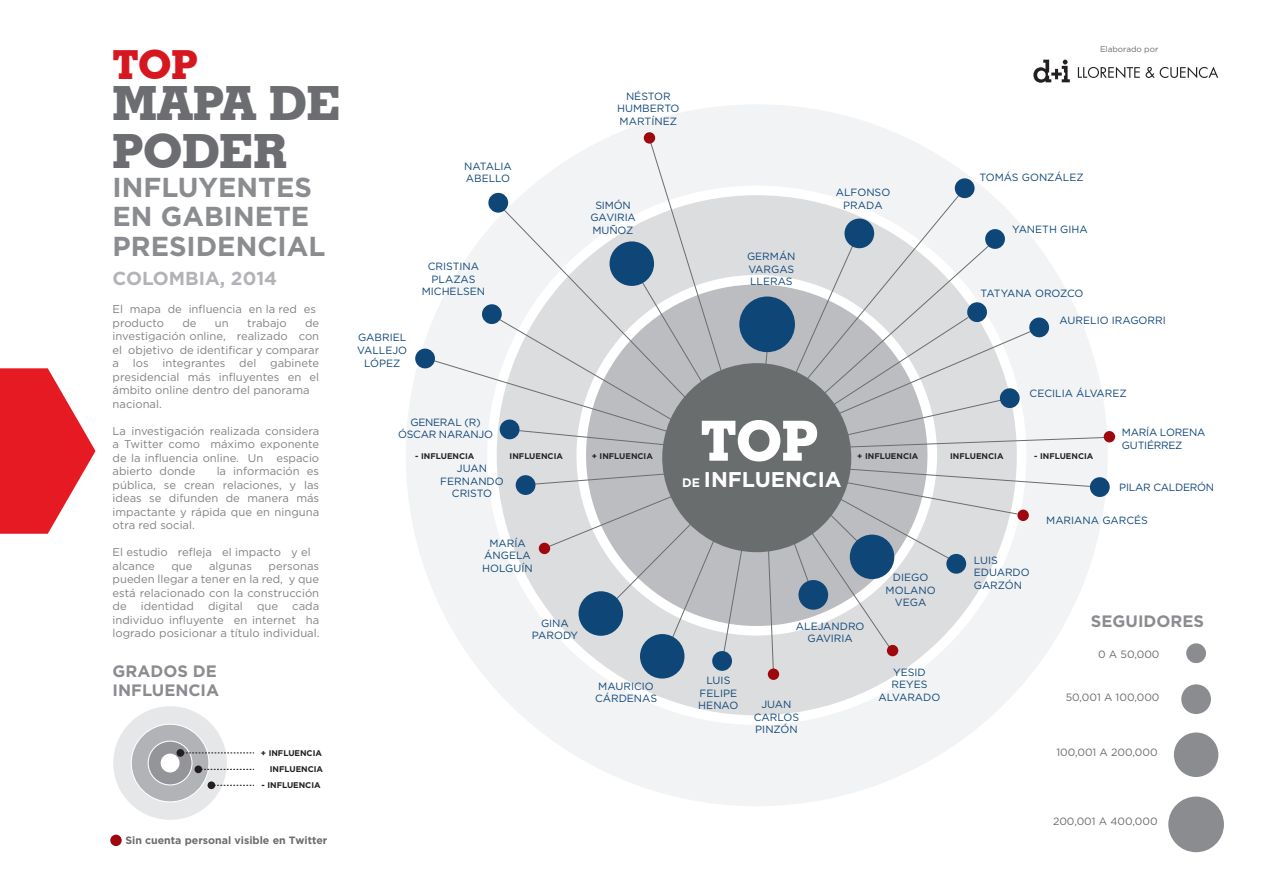
<style>
.page{position:relative;width:1263px;height:893px;background:#fff}
.page>*{position:absolute;margin:0;border:0;box-sizing:border-box;transform-origin:0 0}
.t1{font:700 55.5px "Geometric Slab 703 BT Xtra";color:#fff}
.t2{font:700 47.25px/47.8px "Geometric Slab 703 BT Xtra";color:#6c6d70}
.t3{font:700 40.2px "Geometric Slab 703 BT Xtra";color:#d7171f}
.t4{font:700 27.45px/29.4px "Gotham";color:#8a8c8f}
.t5{font:700 21.3px "Gotham";color:#fff}
.t6{font:700 18.75px "Gotham";color:#b2b3b7}
.t7{font:700 16.5px/19.5px "Gotham";color:#8a8c8f}
.t8{font:11.25px/13.5px "Gotham";color:#808285;text-align:justify}
.t9{font:10.65px "Gotham";color:#6c6d70}
.t10{font:700 10.65px "Gotham";color:#6c6d70}
.t11{font:10.5px/12.6px "Gotham";color:#0f4678;text-align:center}
.t12{font:10.5px/12.6px "Gotham";letter-spacing:-.025em;color:#0f4678}
.t13{font:10.5px "Gotham";letter-spacing:-.02em;color:#0f4678}
.t14{font:700 8.25px "Gotham";color:#212527}
.t15{font:700 8.25px/15.5px "Gotham";color:#231f20;text-align:right}
.t16{font:8.25px "Gotham";color:#6c6d70}
.s1{font-size:12.3px}
.s2{font-family:"Futura";font-size:7.8px;color:#00aeef}
</style>
<div class="page">
<div style="left:113px;top:705px;width:115px;height:115px;background:#e6e7e9;border-radius:50%"></div>
<div style="left:131px;top:724px;width:78px;height:78px;background:#b2b3b7;border-radius:50%"></div>
<div style="left:131px;top:724px;width:78px;height:78px;border:1px solid #fff;border-radius:50%"></div>
<div style="left:148px;top:741px;width:44px;height:44px;background:#939598;border-radius:50%"></div>
<div style="left:148px;top:741px;width:45px;height:44px;border:1px solid #fff;border-radius:50%"></div>
<div style="left:161px;top:754px;width:19px;height:18px;background:#fff;border-radius:50%"></div>
<svg style="left:184px;top:752px;width:70px;height:1px"></svg>
<div style="left:177px;top:749px;width:7px;height:8px;background:#231f20;border-radius:50%"></div>
<svg style="left:202px;top:769px;width:52px;height:1px"></svg>
<div style="left:194px;top:765px;width:8px;height:8px;background:#231f20;border-radius:50%"></div>
<svg style="left:215px;top:785px;width:39px;height:1px"></svg>
<div style="left:208px;top:781px;width:7px;height:8px;background:#231f20;border-radius:50%"></div>
<div style="left:1186px;top:643px;width:20px;height:20px;background:#8a8c8f;border-radius:50%"></div>
<div style="left:1181px;top:684px;width:30px;height:30px;background:#8a8c8f;border-radius:50%"></div>
<div style="left:1174px;top:732px;width:44px;height:45px;background:#8a8c8f;border-radius:50%"></div>
<div style="left:1168px;top:796px;width:56px;height:56px;background:#8a8c8f;border-radius:50%"></div>
<svg style="left:1078px;top:67px;width:140px;height:11px"></svg>
<svg style="left:1033px;top:60px;width:37px;height:23px"></svg>
<svg style="left:0;top:368px;width:96px;height:166px"></svg>
<div style="left:110px;top:835px;width:12px;height:11px;background:#9d070d;border-radius:50%"></div>
<div style="left:406px;top:104px;width:702px;height:702px;background:#f2f3f4;border-radius:50%"></div>
<svg style="left:492px;top:190px;width:529px;height:530px;fill:#dcdddf"></svg>
<div style="left:768px;top:668px;width:11px;height:12px;background:#9d070d;border-radius:50%"></div>
<svg style="left:640px;top:634px;width:45px;height:45px"></svg>
<div style="left:415px;top:349px;width:20px;height:19px;background:#0f4678;border-radius:50%"></div>
<svg style="left:644px;top:132px;width:11px;height:12px"></svg>
<svg style="left:1090px;top:477px;width:20px;height:20px"></svg>
<svg style="left:426px;top:136px;width:682px;height:537px"></svg>
<div style="left:1104px;top:431px;width:11px;height:11px;background:#9d070d;border-radius:50%"></div>
<h3 class="t3" style="left:113px;top:40px;width:86px">TOP</h3>
<h2 class="t2" style="left:113px;top:79px;width:230px">MAPA DE<br>PODER</h2>
<h3 class="t4" style="left:113px;top:172px;width:214px">INFLUYENTES<br>EN GABINETE<br>PRESIDENCIAL</h3>
<h3 class="t6" style="left:113px;top:266px;width:166px">COLOMBIA, 2014</h3>
<p class="t8" style="left:113px;top:302px;width:205px">El mapa de influencia en la red es producto</p>
<p class="t8" style="left:113px;top:316px;width:208px;text-align:left;text-indent:192px">de investigación online, realizado con el objetivo de identificar y comparar a los integrantes del gabinete presidencial más influyentes en el ámbito online dentro del panorama nacional.</p>
<p class="t8" style="left:113px;top:424px;width:208px">La investigación realizada considera a Twitter como máximo exponente de la influencia online. Un espacio abierto donde</p>
<p class="t8" style="left:182px;top:316px;width:16px">de</p>
<p class="t8" style="left:215px;top:316px;width:15px">un</p>
<p class="t8" style="left:247px;top:316px;width:41px">trabajo</p>
<p class="t8" style="left:113px;top:464px;width:208px;text-indent:104px">la información es pública, se crean relaciones, y las ideas se difunden de manera más impactante y rápida que en ninguna otra red social.</p>
<p class="t8" style="left:113px;top:545px;width:200px">El estudio refleja el impacto y el alcance</p>
<p class="t8" style="left:171px;top:559px;width:23px">que</p>
<p class="t8" style="left:209px;top:559px;width:44px">algunas</p>
<p class="t8" style="left:113px;top:559px;width:208px;text-indent:156px">personas pueden llegar a tener en la red, y que está relacionado con la construcción de</p>
<p class="t8" style="left:113px;top:599px;width:208px;text-indent:180px">cada individuo influyente en internet ha logrado posicionar a título individual.</p>
<p class="t8" style="left:141px;top:599px;width:54px">identidad</p>
<p class="t8" style="left:208px;top:599px;width:36px">digital</p>
<p class="t8" style="left:257px;top:599px;width:23px">que</p>
<h3 class="t7" style="left:113px;top:661px;width:108px">GRADOS DE<br>INFLUENCIA</h3>
<p class="t15" style="left:261px;top:746px;width:64px">+ INFLUENCIA<br>INFLUENCIA</p>
<p class="t15" style="left:262px;top:777px;width:61px">- INFLUENCIA</p>
<p class="t10" style="left:125px;top:833px;width:203px">Sin cuenta personal visible en Twitter</p>
<p class="t11" style="left:464px;top:159px;width:49px;text-align:left">NATALIA<br>ABELLO</p>
<p class="t11" style="left:357px;top:331px;width:51px">GABRIEL<br>VALLEJO<br>LÓPEZ</p>
<p class="t11" style="left:422px;top:260px;width:65px">CRISTINA<br>PLAZAS<br>MICHELSEN</p>
<p class="t11" style="left:617px;top:90px;width:64px">NÉSTOR<br>HUMBERTO<br>MARTÍNEZ</p>
<p class="t11" style="left:590px;top:198px;width:47px">SIMÓN<br>GAVIRIA<br>MUÑOZ</p>
<p class="t11" style="left:747px;top:250px;width:50px;text-align:left">GERMÁN<br>VARGAS<br>LLERAS</p>
<p class="t11" style="left:836px;top:186px;width:56px">ALFONSO<br>PRADA</p>
<p class="t16" style="left:1100px;top:43px;width:60px">Elaborado por</p>
<p class="t11" style="left:979px;top:171px;width:106px">TOMÁS GONZÁLEZ</p>
<p class="t11" style="left:1012px;top:223px;width:77px">YANETH GIHA</p>
<p class="t13" style="left:981px;top:287px;width:104px">TATYANA OROZCO</p>
<p class="t11" style="left:1059px;top:313px;width:108px">AURELIO IRAGORRI</p>
<p class="t11" style="left:1029px;top:387px;width:99px">CECILIA ÁLVAREZ</p>
<p class="t12" style="left:398px;top:415px;width:96px;text-align:center">GENERAL (R)<br>ÓSCAR NARANJO</p>
<h1 class="t1" style="left:701px;top:407px;width:119px">TOP</h1>
<h3 class="t5" style="left:682px;top:466px;width:161px"><span class="s1">DE</span> INFLUENCIA</h3>
<p class="t14" style="left:415px;top:451px;width:61px">- INFLUENCIA</p>
<p class="t14" style="left:510px;top:451px;width:55px">INFLUENCIA</p>
<p class="t14" style="left:592px;top:451px;width:63px">+ INFLUENCIA</p>
<p class="t14" style="left:842px;top:451px;width:78px"><span class="s2">100</span>+ INFLUENCIA</p>
<p class="t14" style="left:950px;top:451px;width:55px">INFLUENCIA</p>
<p class="t14" style="left:1034px;top:451px;width:61px">- INFLUENCIA</p>
<p class="t11" style="left:440px;top:462px;width:65px">JUAN<br>FERNANDO<br>CRISTO</p>
<p class="t12" style="left:1122px;top:426px;width:85px">MARÍA LORENA<br>GUTIÉRREZ</p>
<p class="t12" style="left:1119px;top:481px;width:96px">PILAR CALDERÓN</p>
<p class="t11" style="left:482px;top:536px;width:52px">MARÍA<br>ÁNGELA<br>HOLGUÍN</p>
<p class="t11" style="left:532px;top:616px;width:48px">GINA<br>PARODY</p>
<p class="t11" style="left:595px;top:679px;width:64px">MAURICIO<br>CÁRDENAS</p>
<p class="t11" style="left:698px;top:674px;width:42px">LUIS<br>FELIPE<br>HENAO</p>
<p class="t11" style="left:796px;top:619px;width:70px">ALEJANDRO<br>GAVIRIA</p>
<p class="t11" style="left:754px;top:698px;width:47px">JUAN<br>CARLOS<br>PINZÓN</p>
<p class="t11" style="left:886px;top:571px;width:52px">DIEGO<br>MOLANO<br>VEGA</p>
<p class="t11" style="left:879px;top:665px;width:63px">YESID<br>REYES<br>ALVARADO</p>
<p class="t11" style="left:974px;top:553px;width:57px;text-align:left">LUIS<br>EDUARDO<br>GARZÓN</p>
<p class="t11" style="left:1046px;top:514px;width:103px">MARIANA GARCÉS</p>
<h3 class="t7" style="left:1091px;top:611px;width:115px">SEGUIDORES</h3>
<p class="t9" style="left:1098px;top:647px;width:63px">0 A 50,000</p>
<p class="t9" style="left:1066px;top:690px;width:95px">50,001 A 100,000</p>
<p class="t9" style="left:1056px;top:745px;width:103px">100,001 A 200,000</p>
<p class="t9" style="left:1053px;top:814px;width:106px">200,001 A 400,000</p>
</div>
